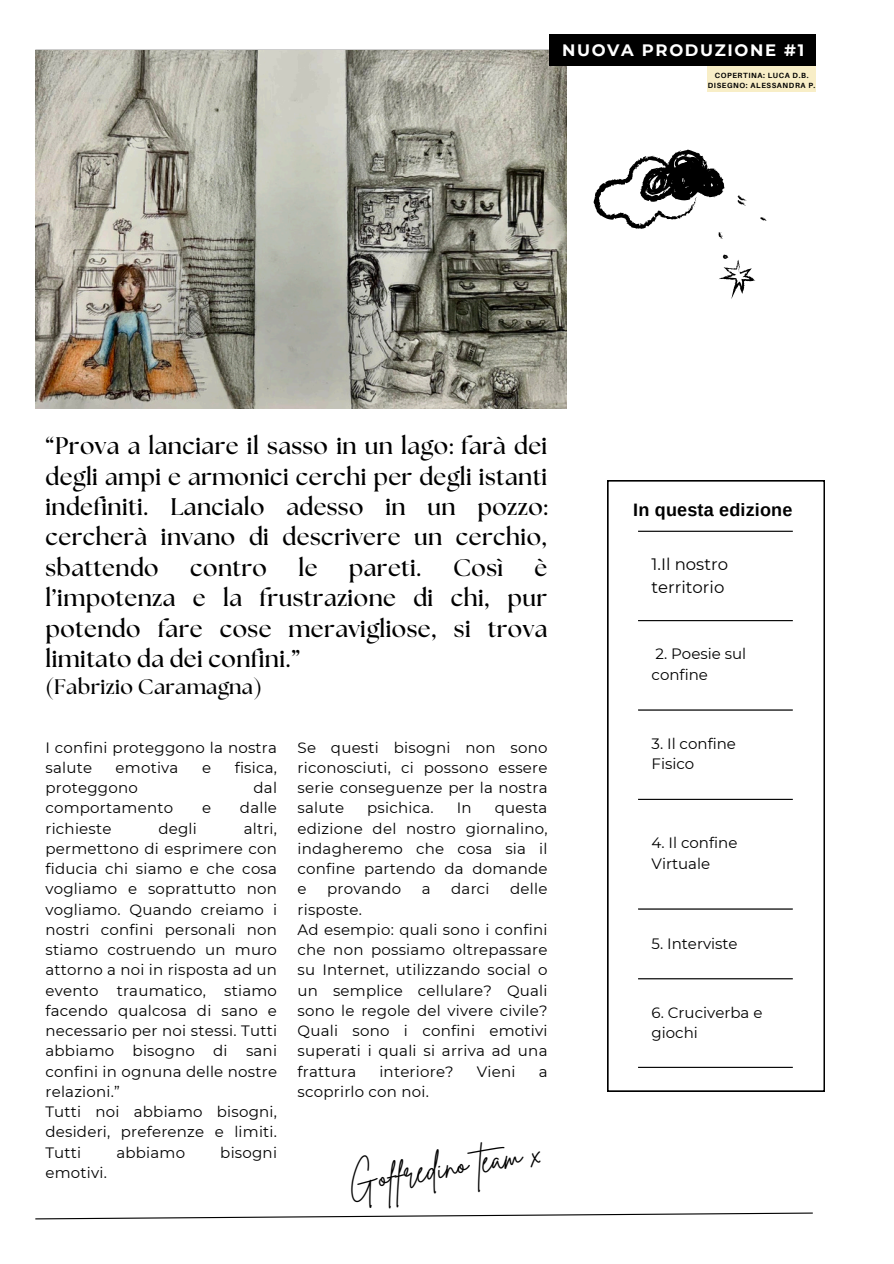
<style>
.page{position:relative;width:894px;height:1264px;background:#fff}
.page>*{position:absolute;margin:0;border:0;box-sizing:border-box;transform-origin:0 0}
.t1{font:33.45px "Brittany Signature";color:#000}
.t2{font:700 24px/30.3px "The Seasons";letter-spacing:.015em;color:#000;text-align:justify}
.t3{font:700 21px "The Seasons";letter-spacing:.015em;color:#000}
.t4{font:700 18px "Arimo";letter-spacing:.01em;color:#000}
.t5{font:16.5px/22.5px "Montserrat";color:#000}
.t6{font:700 16.5px "Montserrat";letter-spacing:.1em;color:#fff}
.t7{font:15px/20.2px "Montserrat";letter-spacing:.015em;color:#000}
.t8{font:700 7.5px "Aileron";letter-spacing:.08em;color:#000}
</style>
<div class="page">
<svg style="left:35px;top:1212px;width:778px;height:7px"></svg>
<svg style="left:607px;top:480px;width:217px;height:611px"></svg>
<hr style="left:638px;top:530px;width:154px;height:2px;background:#000">
<hr style="left:638px;top:620px;width:154px;height:1px;background:#000">
<hr style="left:638px;top:709px;width:154px;height:1px;background:#000">
<hr style="left:638px;top:798px;width:154px;height:2px;background:#000">
<hr style="left:638px;top:908px;width:154px;height:1px;background:#000">
<hr style="left:638px;top:978px;width:154px;height:1px;background:#000">
<hr style="left:638px;top:1066px;width:154px;height:1px;background:#000">
<img style="left:35px;top:50px;width:531px;height:358px">
<div style="left:549px;top:35px;width:266px;height:31px;background:#000"></div>
<svg style="left:593px;top:150px;width:174px;height:149px"></svg>
<div style="left:707px;top:66px;width:108px;height:25px;background:#f8eec7"></div>
<p class="t6" style="left:562px;top:40px;width:244px">NUOVA PRODUZIONE #1</p>
<p class="t8" style="left:714px;top:71px;width:95px">COPERTINA: LUCA D.B.</p>
<p class="t8" style="left:707px;top:81px;width:109px">DISEGNO: ALESSANDRA P.</p>
<h2 class="t2" style="left:45px;top:432px;width:503px">“Prova a lanciare il sasso in un lago: farà dei degli ampi e armonici cerchi per degli istanti indefiniti. Lancialo adesso in un pozzo: cercherà invano di descrivere un cerchio, sbattendo</h2>
<h2 class="t2" style="left:190px;top:553px;width:78px">contro</h2>
<h2 class="t2" style="left:298px;top:553px;width:21px">le</h2>
<h2 class="t2" style="left:349px;top:553px;width:74px">pareti.</h2>
<h2 class="t2" style="left:453px;top:553px;width:52px">Così</h2>
<h2 class="t2" style="left:45px;top:553px;width:503px;text-indent:489px">è l’impotenza e la frustrazione di chi, pur potendo fare cose meravigliose, si trova limitato da dei confini.”</h2>
<p class="t3" style="left:45px;top:677px;width:218px">(Fabrizio Caramagna)</p>
<p class="t7" style="left:45px;top:737px;width:233px">I confini proteggono la nostra salute</p>
<p class="t7" style="left:116px;top:757px;width:64px">emotiva</p>
<p class="t7" style="left:202px;top:757px;width:11px">e</p>
<p class="t7" style="left:235px;top:757px;width:44px">fisica,</p>
<p class="t7" style="left:45px;top:777px;width:94px">proteggono</p>
<p class="t7" style="left:253px;top:777px;width:25px">dal</p>
<p class="t7" style="left:45px;top:797px;width:129px">comportamento</p>
<p class="t7" style="left:202px;top:797px;width:11px">e</p>
<p class="t7" style="left:240px;top:797px;width:39px">dalle</p>
<p class="t7" style="left:45px;top:818px;width:68px">richieste</p>
<p class="t7" style="left:158px;top:818px;width:40px">degli</p>
<p class="t7" style="left:45px;top:818px;width:233px;text-align:justify;text-indent:198px">altri, permettono di esprimere con fiducia chi siamo e che cosa vogliamo e soprattutto non vogliamo. Quando creiamo i nostri confini personali non stiamo costruendo un muro attorno a noi in risposta ad un evento traumatico, stiamo facendo qualcosa di sano e necessario per noi stessi. Tutti abbiamo bisogno di sani confini in ognuna delle nostre relazioni.”</p>
<p class="t7" style="left:45px;top:1101px;width:233px;text-align:justify">Tutti noi abbiamo bisogni, desideri, preferenze e limiti.<br>Tutti</p>
<p class="t7" style="left:116px;top:1142px;width:70px">abbiamo</p>
<p class="t7" style="left:220px;top:1142px;width:58px">bisogni</p>
<p class="t7" style="left:45px;top:1162px;width:63px">emotivi.</p>
<p class="t7" style="left:297px;top:737px;width:251px;text-align:justify">Se questi bisogni non sono riconosciuti, ci possono essere serie conseguenze per la nostra salute</p>
<p class="t7" style="left:367px;top:797px;width:68px">psichica.</p>
<p class="t7" style="left:456px;top:797px;width:16px">In</p>
<p class="t7" style="left:297px;top:797px;width:251px;text-align:justify;text-indent:197px">questa edizione del nostro giornalino, indagheremo che cosa sia il confine partendo da domande e</p>
<p class="t7" style="left:327px;top:878px;width:75px">provando</p>
<p class="t7" style="left:421px;top:878px;width:10px">a</p>
<p class="t7" style="left:451px;top:878px;width:40px">darci</p>
<p class="t7" style="left:510px;top:878px;width:39px">delle</p>
<p class="t7" style="left:297px;top:899px;width:66px">risposte.</p>
<p class="t7" style="left:297px;top:919px;width:251px;text-align:justify">Ad esempio: quali sono i confini che non possiamo oltrepassare su Internet, utilizzando social o un semplice cellulare? Quali sono le regole del vivere civile?<br>Quali sono i confini emotivi superati i quali si arriva ad una frattura</p>
<p class="t7" style="left:379px;top:1061px;width:76px">interiore?</p>
<p class="t7" style="left:477px;top:1061px;width:40px">Vieni</p>
<p class="t7" style="left:538px;top:1061px;width:10px">a</p>
<p class="t7" style="left:297px;top:1081px;width:133px">scoprirlo con noi.</p>
<p class="t1" style="left:344px;top:1160px;width:196px;rotate:-9deg">Gof redino team x</p>
<p class="t4" style="left:633px;top:499px;width:161px">In questa edizione</p>
<p class="t5" style="left:651px;top:553px;width:78px">1.Il nostro territorio</p>
<p class="t7" style="left:651px;top:644px;width:96px">2. Poesie sul confine</p>
<p class="t7" style="left:651px;top:733px;width:86px">3. Il confine<br>Fisico</p>
<p class="t7" style="left:651px;top:832px;width:87px">4. Il confine<br>Virtuale</p>
<p class="t7" style="left:651px;top:933px;width:88px">5. Interviste</p>
<p class="t7" style="left:651px;top:1002px;width:112px">6. Cruciverba e giochi</p>
</div>
